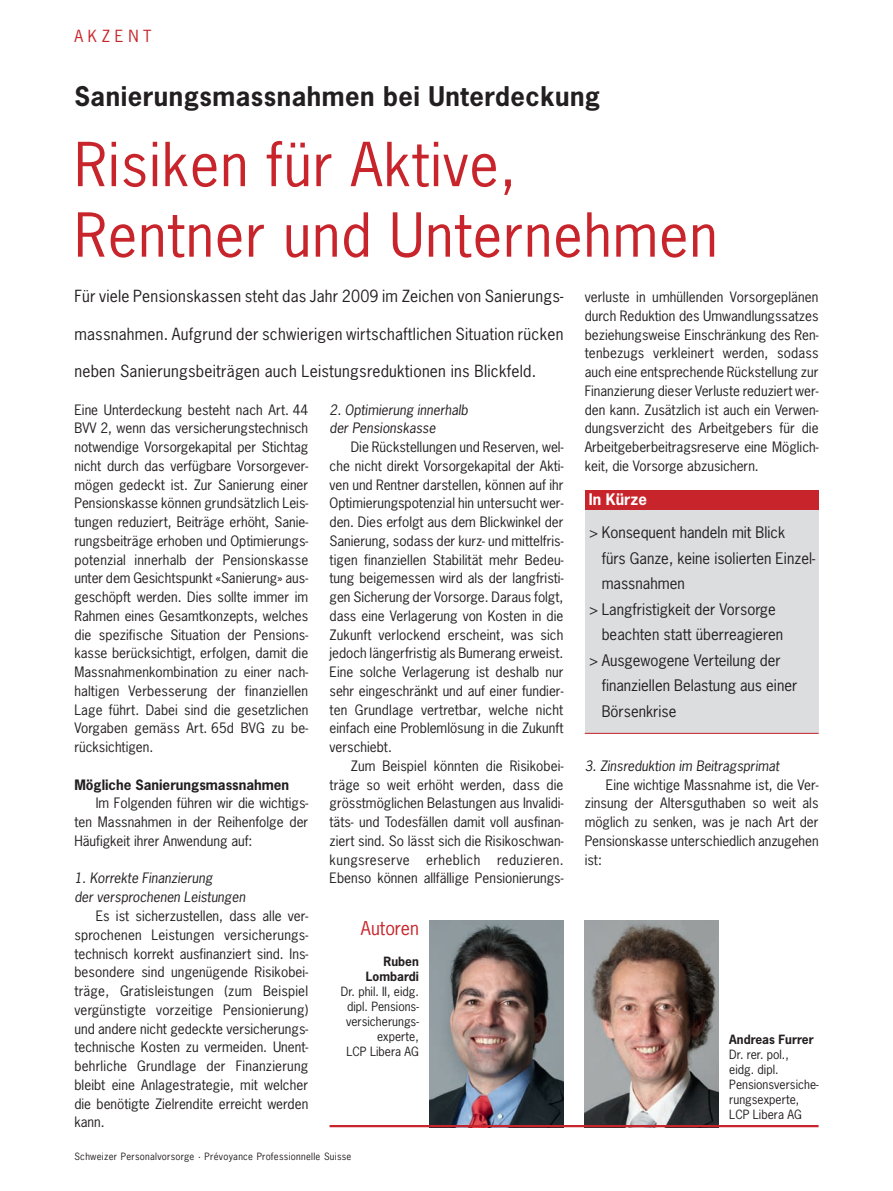
<style>
.page{position:relative;width:893px;height:1191px;background:#fff}
.page>*{position:absolute;margin:0;border:0;box-sizing:border-box;transform-origin:0 0}
._00__Haupttitel_rot{font:57px "News Gothic LT";letter-spacing:.02em;color:#c8242b}
._01__Obertitel{font:700 25.5px "News Gothic LT";letter-spacing:.02em;color:#231f20}
.t1{font:18px "News Gothic LT";color:#c8242b}
._02__Lead_dt{font:15.75px "News Gothic LT";letter-spacing:.015em;color:#231f20}
.t2{font:15.75px "News Gothic LT";letter-spacing:.3em;color:#c8242b}
._11__In_Kürze{font:15px/25.5px "News Gothic LT";color:#231f20}
._06__klein_fett{font:700 15px "News Gothic LT";color:#fff}
._04__Body_Einzug{font:13.5px/18.8px "News Gothic LT";color:#231f20;text-align:justify}
._04__Body_ohne_Einzu{font:13.5px/18.8px "News Gothic LT";letter-spacing:.005em;color:#231f20;text-align:justify}
._03__Zwischentitel_k{font:italic 13.5px "News Gothic LT";color:#231f20}
._03__Zwischentitel_f{font:700 13.5px "News Gothic LT";color:#231f20}
._06__klein{font:12px/15px "News Gothic LT";color:#231f20;text-align:center}
._06__klein-2{font:700 12px "News Gothic LT";color:#231f20}
.t3{font:9.45px "News Gothic LT";letter-spacing:.03em;color:#231f20}
</style>
<div class="page">
<div style="left:585px;top:494px;width:234px;height:239px;background:#dcdddf"></div>
<hr style="left:585px;top:733px;width:234px;height:1px;background:#c8242b">
<div style="left:585px;top:490px;width:234px;height:19px;background:#c8242b"></div>
<img style="left:429px;top:921px;width:134px;height:204px">
<img style="left:585px;top:921px;width:134px;height:204px">
<hr style="left:330px;top:1125px;width:489px;height:2px;background:#c8242b">
<p class="t2" style="left:74px;top:26px;width:79px">Akzent</p>
<p class="_01__Obertitel" style="left:74px;top:79px;width:527px">Sanierungsmassnahmen bei Unterdeckung</p>
<p class="_00__Haupttitel_rot" style="left:74px;top:128px;width:443px">Risiken für Aktive,</p>
<p class="_00__Haupttitel_rot" style="left:74px;top:198px;width:645px">Rentner und Unternehmen</p>
<p class="_02__Lead_dt" style="left:74px;top:286px;width:490px">Für viele Pensionskassen steht das Jahr 2009 im Zeichen von Sanierungs-</p>
<p class="_02__Lead_dt" style="left:74px;top:323px;width:491px">massnahmen. Aufgrund der schwierigen wirtschaftlichen Situation rücken</p>
<p class="_02__Lead_dt" style="left:74px;top:361px;width:463px">neben Sanierungsbeiträgen auch Leistungsreduktionen ins Blickfeld.</p>
<p class="_04__Body_ohne_Einzu" style="left:74px;top:400px;width:235px">Eine Unterdeckung besteht nach Art. 44<br>BVV 2, wenn das versicherungstechnisch notwendige Vorsorgekapital per Stichtag nicht durch das verfügbare Vorsorgever&shy;mögen gedeckt ist. Zur Sanierung einer Pensionskasse können grundsätzlich Leis&shy;tungen reduziert, Beiträge erhöht, Sanie&shy;rungsbeiträge erhoben und Optimierungs&shy;potenzial innerhalb der Pensionskasse unter dem Gesichtspunkt «Sanierung» aus&shy;geschöpft werden. Dies sollte immer im Rahmen eines Gesamtkonzepts, welches die spezifische Situation der Pensions&shy;kasse berücksichtigt, erfolgen, damit die Massnahmenkombination zu einer nach&shy;haltigen Verbesserung der finanziellen Lage führt. Dabei sind die gesetzlichen Vorgaben gemäss Art. 65d BVG zu be&shy;rücksichtigen.</p>
<p class="_03__Zwischentitel_f" style="left:74px;top:775px;width:216px">Mögliche Sanierungsmassnahmen</p>
<p class="_04__Body_Einzug" style="left:74px;top:794px;width:235px;text-indent:21px">Im Folgenden führen wir die wichtigs&shy;ten Massnahmen in der Reihenfolge der Häufigkeit ihrer Anwendung auf:</p>
<p class="_03__Zwischentitel_k" style="left:74px;top:869px;width:140px">1. Korrekte Finanzierung</p>
<p class="_03__Zwischentitel_k" style="left:74px;top:888px;width:172px">der versprochenen Leistungen</p>
<p class="_04__Body_Einzug" style="left:74px;top:906px;width:235px;text-indent:21px">Es ist sicherzustellen, dass alle ver&shy;sprochenen Leistungen versicherungs&shy;technisch korrekt ausfinanziert sind. Ins&shy;besondere sind ungenügende Risikobei&shy;träge, Gratisleistungen (zum Beispiel vergünstigte vorzeitige Pensionierung) und andere nicht gedeckte versicherungs&shy;technische Kosten zu vermeiden. Unent&shy;behrliche Grundlage der Finanzierung bleibt eine Anlagestrategie, mit welcher die benötigte Zielrendite erreicht werden kann.</p>
<p class="t1" style="left:361px;top:917px;width:59px">Autoren</p>
<p class="_03__Zwischentitel_k" style="left:330px;top:401px;width:140px">2. Optimierung innerhalb</p>
<p class="_03__Zwischentitel_k" style="left:330px;top:419px;width:108px">der Pensionskasse</p>
<p class="_04__Body_Einzug" style="left:330px;top:437px;width:235px;text-indent:21px">Die Rückstellungen und Reserven, wel&shy;che nicht direkt Vorsorgekapital der Akti&shy;ven und Rentner darstellen, können auf ihr Optimierungspotenzial hin untersucht wer&shy;den. Dies erfolgt aus dem Blickwinkel der Sanierung, sodass der kurz- und mittelfris&shy;tigen finanziellen Stabilität mehr Bedeu&shy;tung beigemessen wird als der langfristi&shy;gen Sicherung der Vorsorge. Daraus folgt, dass eine Verlagerung von Kosten in die Zukunft verlockend erscheint, was sich jedoch längerfristig als Bumerang erweist.<br>Eine solche Verlagerung ist deshalb nur sehr eingeschränkt und auf einer fundier&shy;ten Grundlage vertretbar, welche nicht einfach eine Problemlösung in die Zukunft verschiebt.</p>
<p class="_04__Body_Einzug" style="left:330px;top:756px;width:236px;text-indent:21px">Zum Beispiel könnten die Risikobei&shy;träge so weit erhöht werden, dass die grösstmöglichen Belastungen aus Invalidi&shy;täts- und Todesfällen damit voll ausfinan&shy;ziert sind. So lässt sich die Risikoschwan&shy;kungsreserve erheblich reduzieren.<br>Ebenso können allfällige Pensionierungs-</p>
<p class="_06__klein-2" style="left:383px;top:953px;width:37px">Ruben</p>
<p class="_06__klein-2" style="left:366px;top:968px;width:54px">Lombardi</p>
<p class="_06__klein" style="left:341px;top:984px;width:80px">Dr. phil. II, eidg. dipl. Pensions-</p>
<p class="_06__klein" style="left:346px;top:1014px;width:74px">versicherungs-</p>
<p class="_06__klein" style="left:377px;top:1029px;width:43px">experte,</p>
<p class="_06__klein" style="left:346px;top:1044px;width:74px">LCP Libera AG</p>
<p class="t3" style="left:74px;top:1150px;width:279px">Schweizer Personalvorsorge . Prévoyance Professionnelle Suisse</p>
<p class="_04__Body_Einzug" style="left:585px;top:287px;width:235px">verluste in umhüllenden Vorsorgeplänen durch Reduktion des Umwandlungssatzes beziehungsweise Einschränkung des Ren&shy;tenbezugs verkleinert werden, sodass auch eine entsprechende Rückstellung zur Finanzierung dieser Verluste reduziert wer&shy;den kann. Zusätzlich ist auch ein Verwen&shy;dungsverzicht des Arbeitgebers für die Arbeitgeberbeitragsreserve eine Möglich&shy;keit, die Vorsorge abzusichern.</p>
<p class="_06__klein_fett" style="left:589px;top:490px;width:59px">In Kürze</p>
<p class="_11__In_Kürze" style="left:602px;top:520px;width:215px;text-indent:-13px">&gt; Konsequent handeln mit Blick<br>fürs Ganze, keine isolierten Einzel&shy;massnahmen</p>
<p class="_11__In_Kürze" style="left:602px;top:596px;width:183px;text-indent:-13px">&gt; Langfristigkeit der Vorsorge beachten statt überreagieren</p>
<p class="_11__In_Kürze" style="left:602px;top:647px;width:197px;text-indent:-13px">&gt; Ausgewogene Verteilung der finanziellen Belastung aus einer<br>Börsenkrise</p>
<p class="_03__Zwischentitel_k" style="left:585px;top:757px;width:196px">3. Zinsreduktion im Beitragsprimat</p>
<p class="_04__Body_Einzug" style="left:585px;top:775px;width:235px;text-indent:21px">Eine wichtige Massnahme ist, die Ver&shy;zinsung der Altersguthaben so weit als möglich zu senken, was je nach Art der Pensionskasse unterschiedlich anzugehen ist:</p>
<p class="_06__klein-2" style="left:729px;top:1031px;width:86px">Andreas Furrer</p>
<p class="_06__klein" style="left:729px;top:1046px;width:61px">Dr. rer. pol.,</p>
<p class="_06__klein" style="left:729px;top:1061px;width:51px">eidg. dipl.</p>
<p class="_06__klein" style="left:729px;top:1076px;width:91px;text-align:left">Pensionsversiche&shy;rungsexperte,</p>
<p class="_06__klein" style="left:729px;top:1106px;width:74px">LCP Libera AG</p>
</div>
